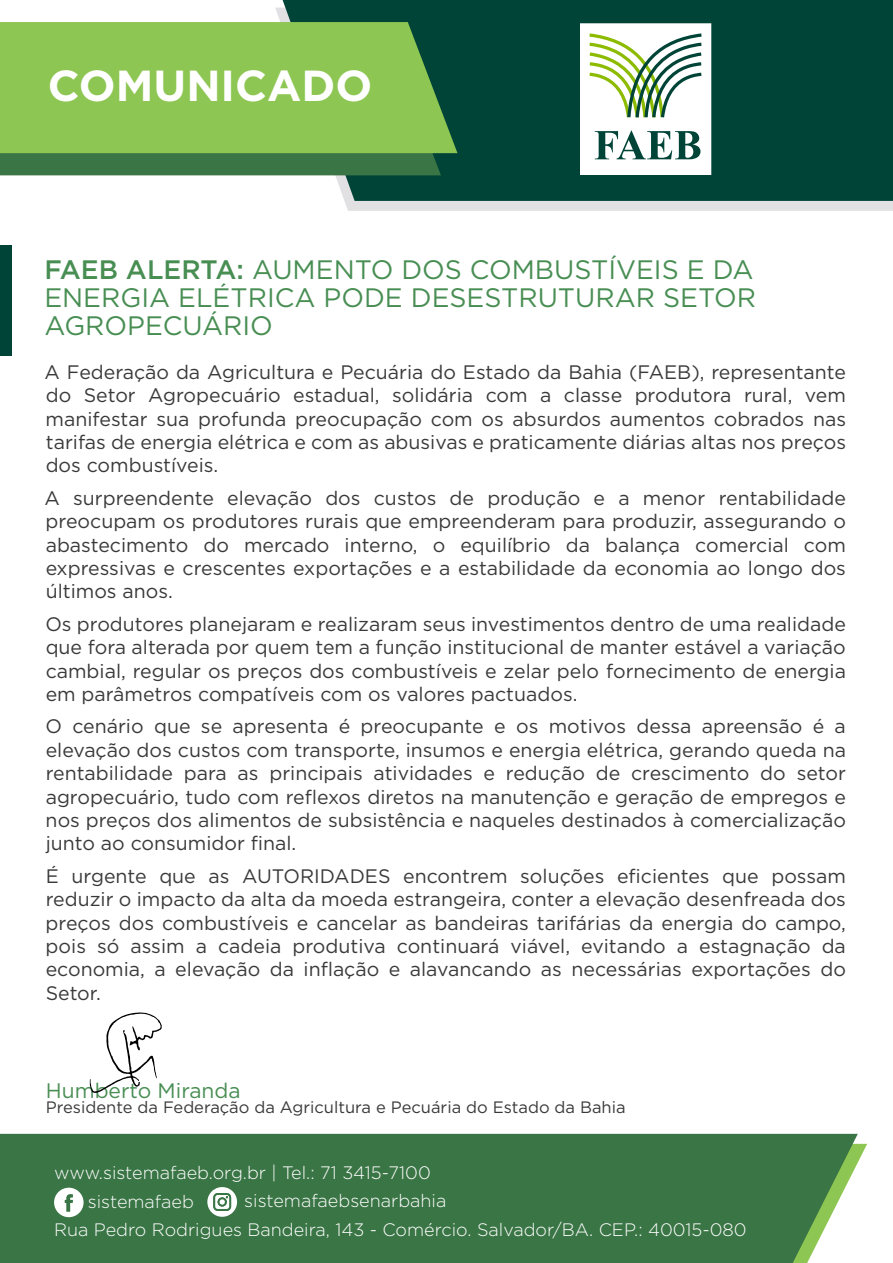
<style>
.page{position:relative;width:893px;height:1263px;background:#fff}
.page>*{position:absolute;margin:0;border:0;box-sizing:border-box;transform-origin:0 0}
.t1{font:700 43.35px "Gotham";color:#fff}
.t2{font:26.7px/28px "Gotham";color:#488e53;text-align:justify}
.t3{font:21px "Gotham";color:#488e53}
.t4{font:19.5px/23.4px "Gotham";color:#3a3a3a;text-align:justify}
.t5{font:300 18px "Gotham";color:#fff}
.t6{font:16.5px "Gotham";color:#3a3a3a}
.s1{font-weight:500}
</style>
<div class="page">
<svg style="left:275px;top:8px;width:618px;height:203px;background:#e5e5e7"></svg>
<div style="left:283px;top:0;width:610px;height:201px;background:#004438"></div>
<div style="left:0;top:153px;width:441px;height:22px;background:#3a7545"></div>
<div style="left:0;top:22px;width:457px;height:131px;background:#8dc652"></div>
<div style="left:0;top:1134px;width:858px;height:129px;background:#3a7545"></div>
<div style="left:0;top:245px;width:11px;height:111px;background:#004438"></div>
<svg style="left:576px;top:19px;width:139px;height:160px"></svg>
<svg style="left:90px;top:1012px;width:72px;height:81px"></svg>
<svg style="left:54px;top:1187px;width:30px;height:30px"></svg>
<svg style="left:207px;top:1187px;width:30px;height:30px"></svg>
<h1 class="t1" style="left:48px;top:57px;width:326px">COMUNICADO</h1>
<h2 class="t2" style="left:44px;top:255px;width:713px"><span class="s1">FAEB ALERTA:</span> AUMENTO DOS COMBUSTÍVEIS E DA ENERGIA ELÉTRICA PODE DESESTRUTURAR SETOR AGROPECUÁRIO</h2>
<p class="t4" style="left:45px;top:360px;width:803px">A Federação da Agricultura e Pecuária do Estado da Bahia (FAEB), representante do Setor Agropecuário estadual, solidária com a classe produtora rural, vem manifestar sua profunda preocupação com os absurdos aumentos cobrados nas tarifas de energia elétrica e com as abusivas e praticamente diárias altas nos preços dos combustíveis.</p>
<p class="t4" style="left:45px;top:486px;width:803px">A surpreendente elevação dos custos de produção e a menor rentabilidade preocupam os produtores rurais que empreenderam para produzir, assegurando o abastecimento do mercado interno, o equilíbrio da balança comercial com expressivas e crescentes exportações e a estabilidade da economia ao longo dos últimos anos.</p>
<p class="t4" style="left:45px;top:612px;width:802px">Os produtores planejaram e realizaram seus investimentos dentro de uma realidade que fora alterada por quem tem a função institucional de manter estável a variação cambial, regular os preços dos combustíveis e zelar pelo fornecimento de energia em parâmetros compatíveis com os valores pactuados.</p>
<p class="t4" style="left:45px;top:714px;width:802px">O cenário que se apresenta é preocupante e os motivos dessa apreensão é a elevação dos custos com transporte, insumos e energia elétrica, gerando queda na rentabilidade para as principais atividades e redução de crescimento do setor agropecuário, tudo com reflexos diretos na manutenção e geração de empregos e nos preços dos alimentos de subsistência e naqueles destinados à comercialização junto ao consumidor final.</p>
<p class="t4" style="left:46px;top:864px;width:802px">É urgente que as AUTORIDADES encontrem soluções eficientes que possam reduzir o impacto da alta da moeda estrangeira, conter a elevação desenfreada dos preços dos combustíveis e cancelar as bandeiras tarifárias da energia do campo, pois só assim a cadeia produtiva continuará viável, evitando a estagnação da economia, a elevação da inflação e alavancando as necessárias exportações do Setor.</p>
<p class="t3" style="left:46px;top:1077px;width:196px">Humberto Miranda</p>
<p class="t6" style="left:46px;top:1096px;width:581px">Presidente da Federação da Agricultura e Pecuária do Estado da Bahia</p>
<p class="t5" style="left:54px;top:1161px;width:378px">www.sistemafaeb.org.br | Tel.: 71 3415-7100</p>
<p class="t5" style="left:54px;top:1218px;width:694px">Rua Pedro Rodrigues Bandeira, 143 - Comércio. Salvador/BA. CEP.: 40015-080</p>
<p class="t5" style="left:88px;top:1190px;width:108px">sistemafaeb</p>
<p class="t5" style="left:244px;top:1189px;width:204px">sistemafaebsenarbahia</p>
</div>
